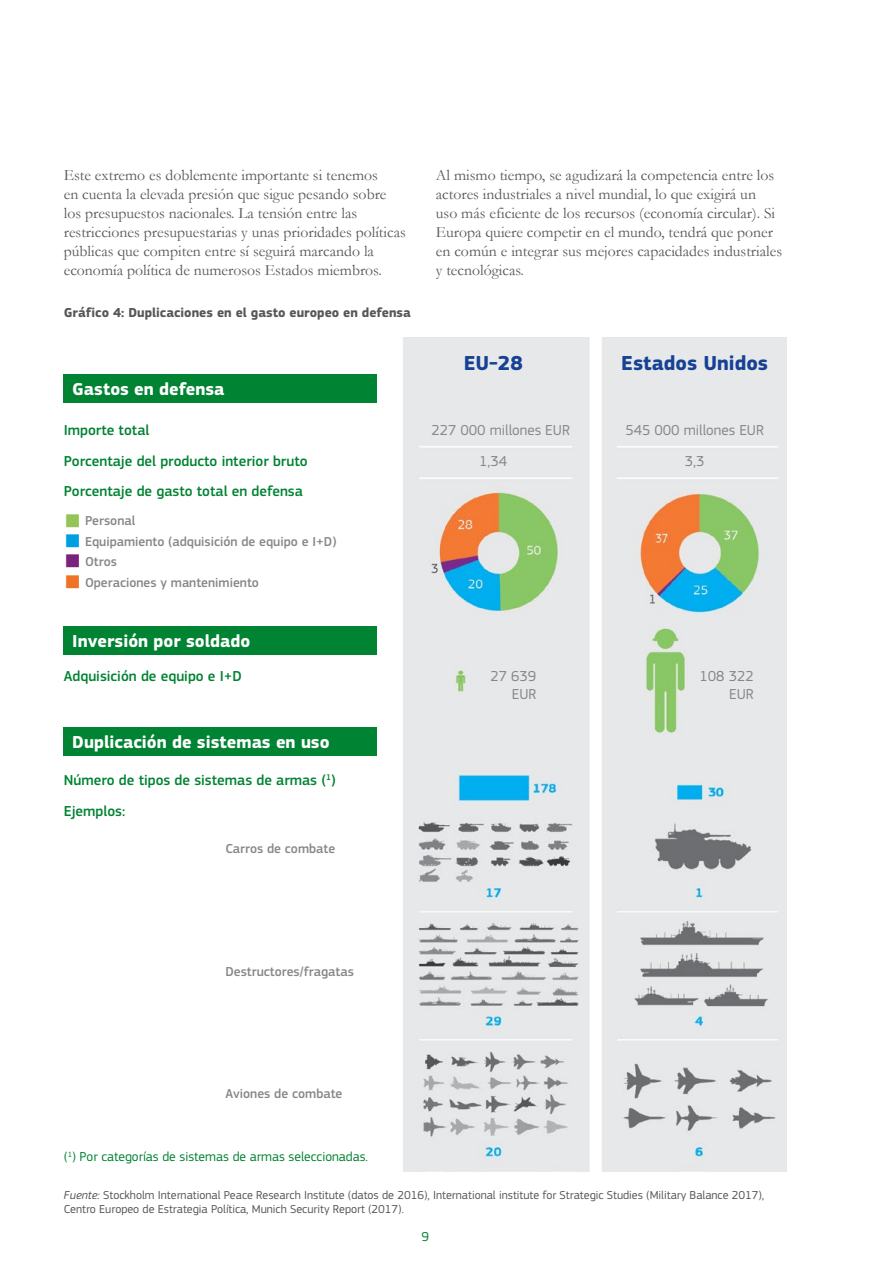
<style>
.page{position:relative;width:893px;height:1263px;background:#fff}
.page>*{position:absolute;margin:0;border:0;box-sizing:border-box;transform-origin:0 0}
.f4_7{font:700 21px "EC Square Sans Pro";color:#164194}
.f4_1{font:700 18px "EC Square Sans Pro";color:#fff}
.body_text_break{font:15.75px/18.9px "Garamond";color:#575756}
.f4_3{font:500 15px "EC Square Sans Pro";color:#008332}
.f4_2{font:500 15px "EC Square Sans Pro";color:#008332}
.f4_8{font:15px "EC Square Sans Pro";color:#878787}
.f4_9{font:15px/18px "EC Square Sans Pro";color:#878787;text-align:right}
.f4_5{font:500 13.5px "EC Square Sans Pro";color:#878787}
.f4_6{font:13.5px "EC Square Sans Pro";color:#008332}
.graph_title_span_bre{font:700 13.5px "EC Square Sans Pro";color:#575756}
.f4_4{font:500 13.5px "EC Square Sans Pro";color:#878787}
.source_new_style{font:12px/14.4px "EC Square Sans Pro";color:#575756}
.s1{font-size:20.25px;color:#94c356}
.s2{font-size:20.25px;color:#009fe3}
.s3{font-size:20.25px;color:#7a227e}
.s4{font-size:20.25px;color:#ee7326}
.s5{font-style:italic}
</style>
<div class="page">
<img style="left:403px;top:338px;width:384px;height:833px">
<div style="left:64px;top:374px;width:313px;height:29px;background:#008332"></div>
<div style="left:64px;top:626px;width:313px;height:29px;background:#008332"></div>
<div style="left:64px;top:727px;width:313px;height:29px;background:#008332"></div>
<p class="body_text_break" style="left:64px;top:166px;width:344px">Este extremo es doblemente importante si tenemos<br>en cuenta la elevada presión que sigue pesando sobre los presupuestos nacionales. La tensión entre las restricciones presupuestarias y unas prioridades políticas públicas que compiten entre sí seguirá marcando la economía política de numerosos Estados miembros.</p>
<p class="body_text_break" style="left:436px;top:166px;width:348px">Al mismo tiempo, se agudizará la competencia entre los actores industriales a nivel mundial, lo que exigirá un<br>uso más eficiente de los recursos (economía circular). Si Europa quiere competir en el mundo, tendrá que poner en común e integrar sus mejores capacidades industriales y tecnológicas.</p>
<p class="graph_title_span_bre" style="left:64px;top:305px;width:349px">Gráfico 4: Duplicaciones en el gasto europeo en defensa</p>
<p class="f4_1" style="left:72px;top:379px;width:154px">Gastos en defensa</p>
<p class="f4_2" style="left:64px;top:421px;width:87px">Importe total</p>
<p class="f4_3" style="left:64px;top:452px;width:245px">Porcentaje del producto interior bruto</p>
<p class="f4_3" style="left:64px;top:483px;width:241px">Porcentaje de gasto total en defensa</p>
<p class="f4_5" style="left:64px;top:513px;width:73px"><span class="s1">■</span> Personal</p>
<p class="f4_5" style="left:64px;top:533px;width:274px"><span class="s2">■</span> Equipamiento (adquisición de equipo e I+D)</p>
<p class="f4_5" style="left:64px;top:554px;width:55px"><span class="s3">■</span> Otros</p>
<p class="f4_5" style="left:64px;top:574px;width:197px"><span class="s4">■</span> Operaciones y mantenimiento</p>
<p class="f4_1" style="left:72px;top:630px;width:179px">Inversión por soldado</p>
<p class="f4_2" style="left:64px;top:667px;width:180px">Adquisición de equipo e I+D</p>
<p class="f4_1" style="left:72px;top:731px;width:259px">Duplicación de sistemas en uso</p>
<p class="f4_2" style="left:64px;top:771px;width:273px">Número de tipos de sistemas de armas (<sup>1</sup>)</p>
<p class="f4_3" style="left:64px;top:802px;width:63px">Ejemplos:</p>
<p class="f4_4" style="left:225px;top:841px;width:111px">Carros de combate</p>
<p class="f4_5" style="left:225px;top:963px;width:130px">Destructores/fragatas</p>
<p class="f4_5" style="left:225px;top:1086px;width:119px">Aviones de combate</p>
<p class="f4_6" style="left:64px;top:1149px;width:306px">(<sup>1</sup>) Por categorías de sistemas de armas seleccionadas.</p>
<p class="f4_7" style="left:464px;top:351px;width:61px">EU-28</p>
<p class="f4_7" style="left:621px;top:351px;width:148px">Estados Unidos</p>
<p class="f4_8" style="left:431px;top:421px;width:140px">227 000 millones EUR</p>
<p class="f4_8" style="left:625px;top:421px;width:140px">545 000 millones EUR</p>
<p class="f4_8" style="left:479px;top:453px;width:29px">1,34</p>
<p class="f4_8" style="left:685px;top:453px;width:21px">3,3</p>
<p class="f4_9" style="left:491px;top:667px;width:47px">27 639<br>EUR</p>
<p class="f4_9" style="left:700px;top:667px;width:56px">108 322<br>EUR</p>
<p class="source_new_style" style="left:64px;top:1187px;width:702px"><span class="s5">Fuente:</span> Stockholm International Peace Research Institute (datos de 2016), International institute for Strategic Studies (Military Balance 2017),<br>Centro Europeo de Estrategia Política, Munich Security Report (2017).</p>
<p class="f4_6" style="left:421px;top:1229px;width:9px">9</p>
</div>
